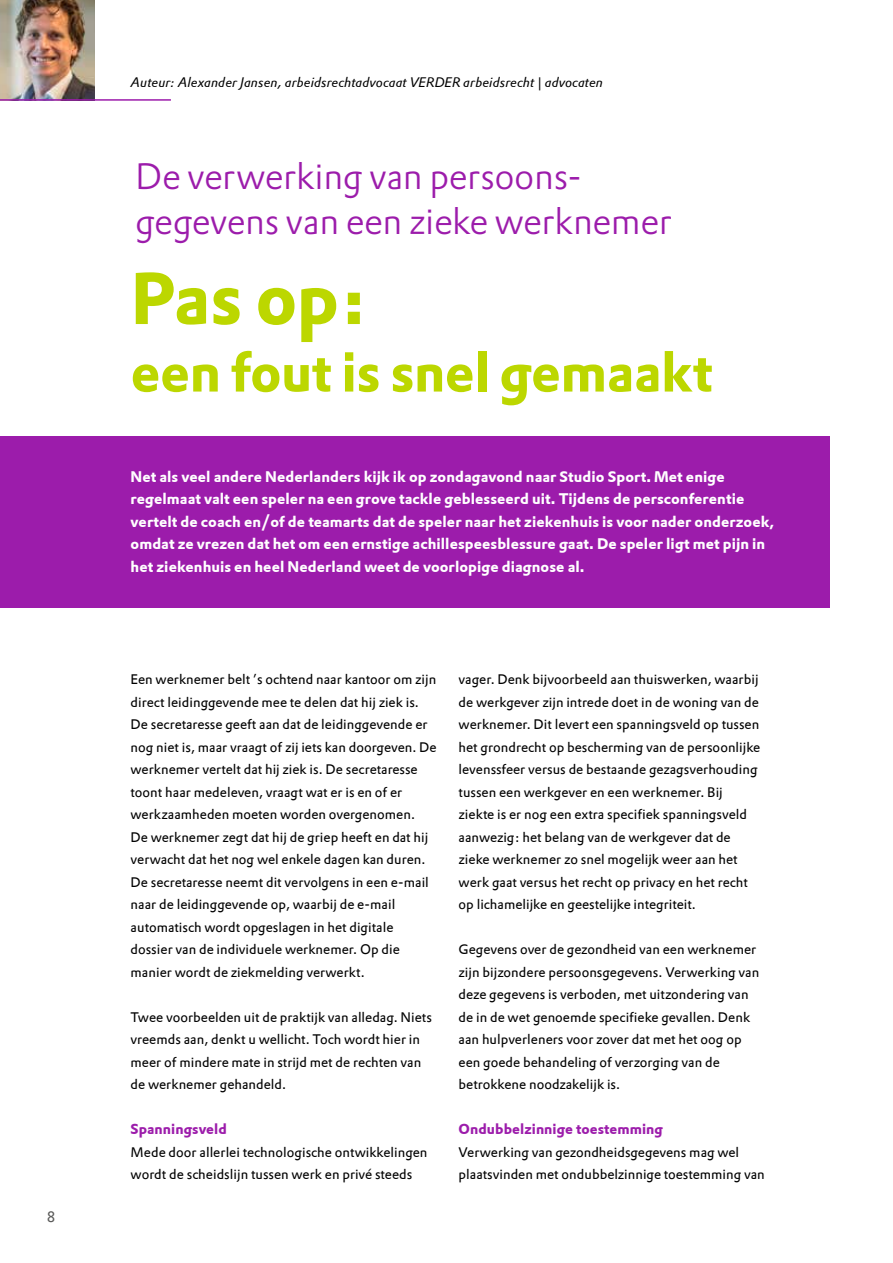
<style>
.page{position:relative;width:893px;height:1263px;background:#fff}
.page>*{position:absolute;margin:0;border:0;box-sizing:border-box;transform-origin:0 0}
.t1{font:700 72px "DTL Prokyon ST";color:#bcd700}
.t2{font:700 54px "DTL Prokyon ST";letter-spacing:-.01em;color:#bcd700}
.t3{font:300 36px/45px "DTL Prokyon TOT";letter-spacing:-.01em;color:#9c1cab}
.t4{font:700 15px/22.5px "DTL Prokyon ST";letter-spacing:.005em;color:#fff}
.t5{font:15px "DTL Prokyon ST";color:#5a5a59}
.t6{font:700 14.25px "DTL Prokyon ST";letter-spacing:.005em;color:#9c1cab}
.t7{font:13.5px/22.5px "DTL Prokyon ST";letter-spacing:.005em;color:#000}
.t8{font:italic 13.5px "DTL Prokyon ST";letter-spacing:.005em;color:#000}
</style>
<div class="page">
<div style="left:0;top:436px;width:829px;height:172px;background:#9c1cab"></div>
<img style="left:0;top:0;width:94px;height:99px">
<hr style="left:0;top:99px;width:171px;height:2px;background:#9c1cab">
<p class="t5" style="left:47px;top:1207px;width:10px">8</p>
<p class="t8" style="left:131px;top:73px;width:474px">Auteur: Alexander Jansen, arbeidsrechtadvocaat VERDER arbeidsrecht | advocaten</p>
<h3 class="t3" style="left:135px;top:154px;width:538px">De verwerking van persoons&shy;gegevens van een zieke werknemer</h3>
<h1 class="t1" style="left:131px;top:251px;width:238px">Pas op:</h1>
<h2 class="t2" style="left:131px;top:337px;width:584px">een fout is snel gemaakt</h2>
<p class="t4" style="left:131px;top:465px;width:645px">Net als veel andere Nederlanders kijk ik op zondagavond naar Studio Sport. Met enige regelmaat valt een speler na een grove tackle geblesseerd uit. Tijdens de persconferentie vertelt de coach en/of de teamarts dat de speler naar het ziekenhuis is voor nader onderzoek, omdat ze vrezen dat het om een ernstige achillespeesblessure gaat. De speler ligt met pijn in het ziekenhuis en heel Nederland weet de voorlopige diagnose al.</p>
<p class="t7" style="left:131px;top:668px;width:308px">Een werknemer belt ’s ochtend naar kantoor om zijn direct leidinggevende mee te delen dat hij ziek is.<br>De secretaresse geeft aan dat de leidinggevende er nog niet is, maar vraagt of zij iets kan doorgeven. De werknemer vertelt dat hij ziek is. De secretaresse toont haar medeleven, vraagt wat er is en of er werkzaamheden moeten worden overgenomen.<br>De werknemer zegt dat hij de griep heeft en dat hij verwacht dat het nog wel enkele dagen kan duren.<br>De secretaresse neemt dit vervolgens in een e-mail naar de leidinggevende op, waarbij de e-mail automatisch wordt opgeslagen in het digitale dossier van de individuele werknemer. Op die manier wordt de ziekmelding verwerkt.</p>
<p class="t7" style="left:131px;top:1005px;width:303px">Twee voorbeelden uit de praktijk van alledag. Niets vreemds aan, denkt u wellicht. Toch wordt hier in meer of mindere mate in strijd met de rechten van de werknemer gehandeld.</p>
<p class="t6" style="left:131px;top:1120px;width:98px">Spanningsveld</p>
<p class="t7" style="left:131px;top:1140px;width:298px">Mede door allerlei technologische ontwikkelingen wordt de scheidslijn tussen werk en privé steeds</p>
<p class="t7" style="left:459px;top:668px;width:303px">vager. Denk bijvoorbeeld aan thuiswerken, waarbij de werkgever zijn intrede doet in de woning van de werknemer. Dit levert een spanningsveld op tussen het grondrecht op bescherming van de persoonlijke levenssfeer versus de bestaande gezagsverhouding tussen een werkgever en een werknemer. Bij ziekte is er nog een extra specifiek spanningsveld aanwezig: het belang van de werkgever dat de zieke werknemer zo snel mogelijk weer aan het werk gaat versus het recht op privacy en het recht op lichamelijke en geestelijke integriteit.</p>
<p class="t7" style="left:459px;top:938px;width:302px">Gegevens over de gezondheid van een werknemer zijn bijzondere persoonsgegevens. Verwerking van deze gegevens is verboden, met uitzondering van de in de wet genoemde specifieke gevallen. Denk aan hulpverleners voor zover dat met het oog op een goede behandeling of verzorging van de betrokkene noodzakelijk is.</p>
<p class="t6" style="left:459px;top:1120px;width:206px">Ondubbelzinnige toestemming</p>
<p class="t7" style="left:459px;top:1140px;width:308px">Verwerking van gezondheidsgegevens mag wel plaatsvinden met ondubbelzinnige toestemming van</p>
</div>
